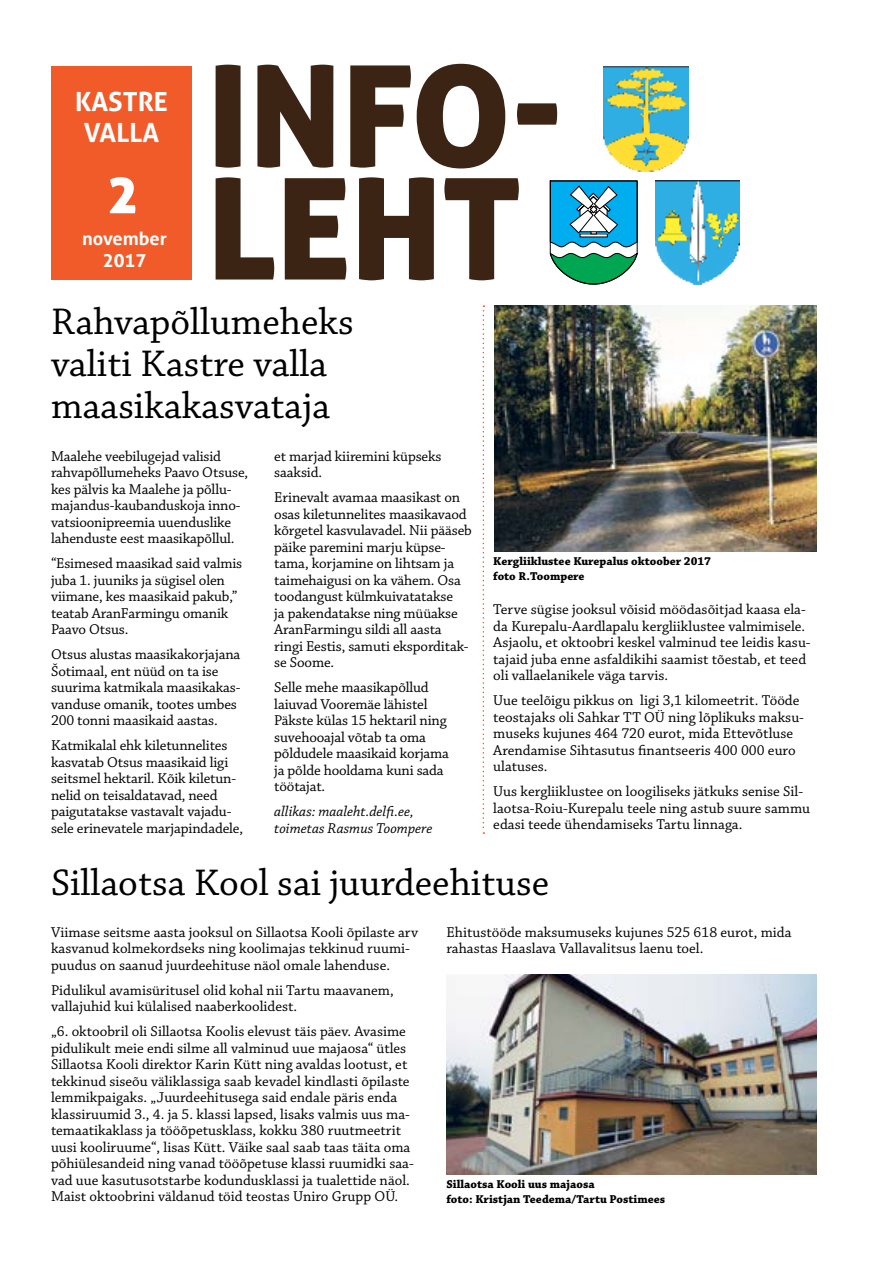
<style>
.page{position:relative;width:893px;height:1263px;background:#fff}
.page>*{position:absolute;margin:0;border:0;box-sizing:border-box;transform-origin:0 0}
.t1{font:54.6px "Aller Display";color:#fff}
.t2{font:39px/42.2px "Chaparral Pro";color:#000}
.t3{font:700 26.4px/31.7px "Aller";color:#fff;text-align:center}
.t4{font:700 18.15px/21.9px "Aller";color:#fff;text-align:center}
.t5{font:15px/16.5px "Chaparral Pro";color:#000}
.t6{font:italic 15px/16.5px "Chaparral Pro";color:#000}
.t7{font:700 12px/15px "Chaparral Pro";color:#000}
</style>
<div class="page">
<div style="left:51px;top:66px;width:141px;height:213px;background:#f15a29"></div>
<svg style="left:549px;top:180px;width:89px;height:104px"></svg>
<img style="left:604px;top:66px;width:84px;height:106px">
<img style="left:656px;top:181px;width:84px;height:103px">
<div style="left:216px;top:65px;width:25px;height:103px;background:#3c2415"></div>
<svg style="left:257px;top:65px;width:76px;height:103px"></svg>
<svg style="left:350px;top:65px;width:61px;height:103px"></svg>
<svg style="left:417px;top:64px;width:88px;height:104px"></svg>
<svg style="left:517px;top:103px;width:40px;height:22px"></svg>
<svg style="left:216px;top:177px;width:58px;height:102px"></svg>
<svg style="left:285px;top:178px;width:61px;height:101px"></svg>
<svg style="left:359px;top:177px;width:75px;height:103px"></svg>
<svg style="left:444px;top:178px;width:75px;height:102px"></svg>
<img style="left:495px;top:305px;width:321px;height:246px">
<svg style="left:483px;top:305px;width:1px;height:529px"></svg>
<img style="left:446px;top:974px;width:370px;height:200px">
<h3 class="t3" style="left:75px;top:85px;width:94px">KASTRE<br>VALLA</h3>
<h1 class="t1" style="left:109px;top:159px;width:30px">2</h1>
<p class="t4" style="left:82px;top:228px;width:86px">november<br>2017</p>
<h2 class="t2" style="left:51px;top:302px;width:304px">Rahvapõllumeheks valiti Kastre valla maasikakasvataja</h2>
<p class="t5" style="left:51px;top:448px;width:199px">Maalehe veebilugejad valisid rahvapõllumeheks Paavo Otsuse, kes pälvis ka Maalehe ja põllu&shy;majandus-kaubanduskoja inno&shy;vatsioonipreemia uuenduslike lahenduste eest maasikapõllul.</p>
<p class="t5" style="left:51px;top:556px;width:193px">“Esimesed maasikad said valmis juba 1. juuniks ja sügisel olen viimane, kes maasikaid pakub,” teatab AranFarmingu omanik<br>Paavo Otsus.</p>
<p class="t5" style="left:51px;top:647px;width:191px">Otsus alustas maasikakorjajana<br>Šotimaal, ent nüüd on ta ise suurima katmikala maasikakas&shy;vanduse omanik, tootes umbes<br>200 tonni maasikaid aastas.</p>
<p class="t5" style="left:51px;top:738px;width:194px">Katmikalal ehk kiletunnelites kasvatab Otsus maasikaid ligi seitsmel hektaril. Kõik kiletun&shy;nelid on teisaldatavad, need paigutatakse vastavalt vajadu&shy;sele erinevatele marjapindadele,</p>
<p class="t5" style="left:274px;top:448px;width:169px">et marjad kiiremini küpseks saaksid.</p>
<p class="t5" style="left:274px;top:490px;width:199px">Erinevalt avamaa maasikast on osas kiletunnelites maasikavaod kõrgetel kasvulavadel. Nii pääseb päike paremini marju küpse&shy;tama, korjamine on lihtsam ja taimehaigusi on ka vähem. Osa toodangust külmkuivatatakse<br>ja pakendatakse ning müüakse<br>AranFarmingu sildi all aasta ringi Eestis, samuti eksporditak&shy;se Soome.</p>
<p class="t5" style="left:274px;top:680px;width:176px">Selle mehe maasikapõllud laiuvad Vooremäe lähistel<br>Päkste külas 15 hektaril ning suvehooajal võtab ta oma põldudele maasikaid korjama ja põlde hooldama kuni sada töötajat.</p>
<p class="t6" style="left:274px;top:804px;width:160px">allikas: maaleht.delfi.ee, toimetas Rasmus Toompere</p>
<p class="t7" style="left:493px;top:554px;width:219px">Kergliiklustee Kurepalus oktoober 2017 foto R.Toompere</p>
<p class="t5" style="left:493px;top:602px;width:319px">Terve sügise jooksul võisid möödasõitjad kaasa ela&shy;da Kurepalu-Aardlapalu kergliiklustee valmimisele.<br>Asjaolu, et oktoobri keskel valminud tee leidis kasu&shy;tajaid juba enne asfaldikihi saamist tõestab, et teed oli vallaelanikele väga tarvis.</p>
<p class="t5" style="left:493px;top:693px;width:312px">Uue teelõigu pikkus on ligi 3,1 kilomeetrit. Tööde teostajaks oli Sahkar TT OÜ ning lõplikuks maksu&shy;museks kujunes 464 720 eurot, mida Ettevõtluse Arendamise Sihtasutus finantseeris 400 000 euro ulatuses.</p>
<p class="t5" style="left:493px;top:784px;width:318px">Uus kergliiklustee on loogiliseks jätkuks senise Sil&shy;laotsa-Roiu-Kurepalu teele ning astub suure sammu edasi teede ühendamiseks Tartu linnaga.</p>
<h2 class="t2" style="left:51px;top:863px;width:500px">Sillaotsa Kool sai juurdeehituse</h2>
<p class="t5" style="left:51px;top:924px;width:369px">Viimase seitsme aasta jooksul on Sillaotsa Kooli õpilaste arv kasvanud kolmekordseks ning koolimajas tekkinud ruumi&shy;puudus on saanud juurdeehituse näol omale lahenduse.</p>
<p class="t5" style="left:51px;top:982px;width:344px">Pidulikul avamisüritusel olid kohal nii Tartu maavanem, vallajuhid kui külalised naaberkoolidest.</p>
<p class="t5" style="left:51px;top:1024px;width:364px">„6. oktoobril oli Sillaotsa Koolis elevust täis päev. Avasime pidulikult meie endi silme all valminud uue majaosa“ ütles Sillaotsa Kooli direktor Karin Kütt ning avaldas lootust, et tekkinud siseõu väliklassiga saab kevadel kindlasti õpilaste lemmikpaigaks. „Juurdeehitusega said endale päris enda klassiruumid 3., 4. ja 5. klassi lapsed, lisaks valmis uus ma&shy;temaatikaklass ja tööõpetusklass, kokku 380 ruutmeetrit uusi kooliruume“, lisas Kütt. Väike saal saab taas täita oma põhiülesandeid ning vanad tööõpetuse klassi ruumidki saa&shy;vad uue kasutusotstarbe kodundusklassi ja tualettide näol.<br>Maist oktoobrini väldanud töid teostas Uniro Grupp OÜ.</p>
<p class="t5" style="left:446px;top:924px;width:347px">Ehitustööde maksumuseks kujunes 525 618 eurot, mida rahastas Haaslava Vallavalitsus laenu toel.</p>
<p class="t7" style="left:446px;top:1177px;width:220px">Sillaotsa Kooli uus majaosa<br>foto: Kristjan Teedema/Tartu Postimees</p>
</div>
